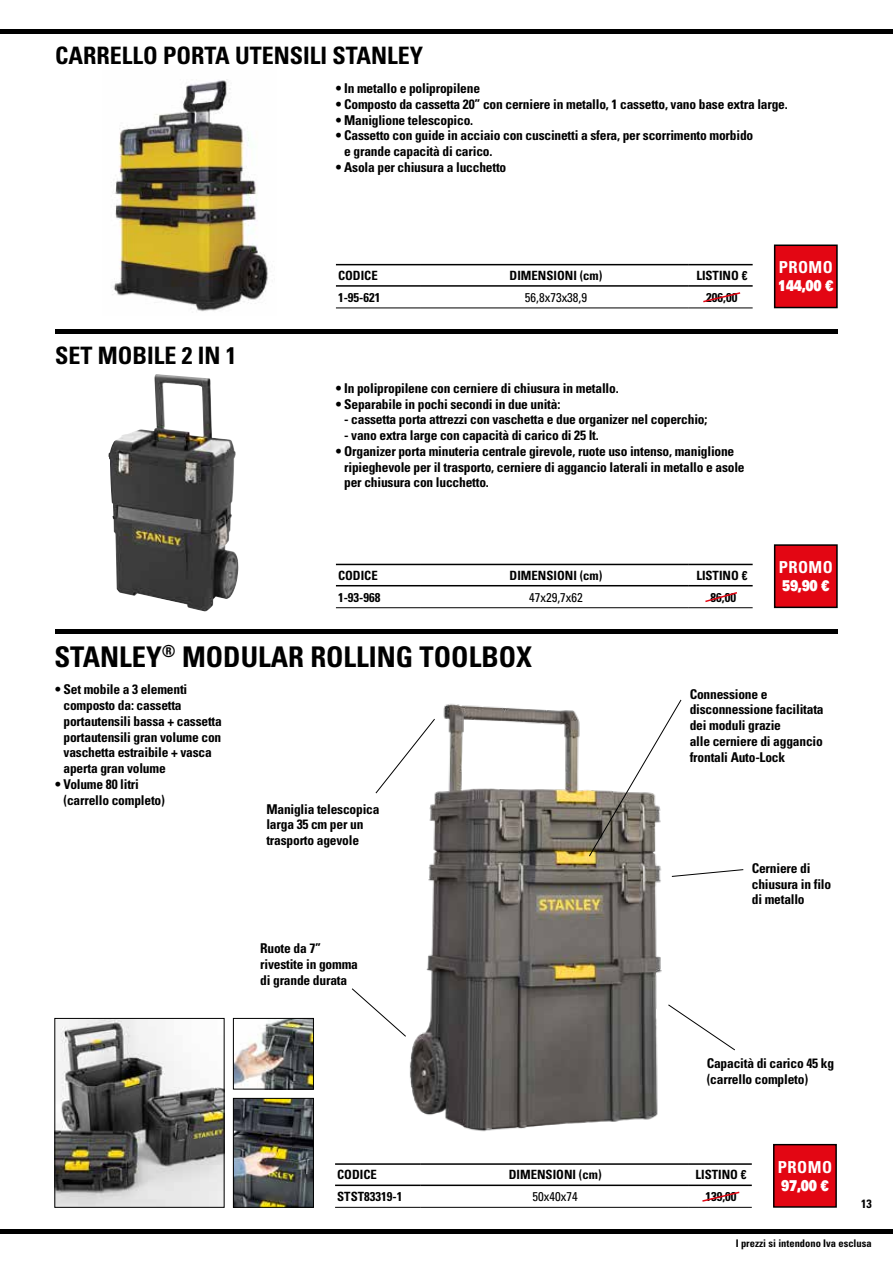
<style>
.page{position:relative;width:893px;height:1263px;background:#fff}
.page>*{position:absolute;margin:0;border:0;box-sizing:border-box;transform-origin:0 0}
.t1{font:700 condensed 28.5px "Univers LT Std";color:#000}
.t2{font:700 condensed 24px "Univers LT Std";color:#000}
.t3{font:700 condensed 16.5px "Univers LT Std";letter-spacing:.03em;color:#fff}
.t4{font:15px "Univers LT Std X Black";letter-spacing:-.03em;color:#fff;scale:.78 1}
.t5{font:700 condensed 13.5px/15.8px "Univers LT Std";letter-spacing:-.015em;color:#000}
.t6{font:700 condensed 12.75px "Univers LT Std";color:#000}
.t7{font:condensed 12.75px "Univers LT Std";color:#000}
.t8{font:700 condensed 12px "Univers LT Std";color:#000}
.t9{font:700 condensed 10.5px "Univers LT Std";color:#000}
</style>
<div class="page">
<div style="left:55px;top:629px;width:783px;height:5px;background:#000"></div>
<img style="left:112px;top:79px;width:156px;height:233px">
<div style="left:775px;top:245px;width:62px;height:63px;background:#e30613"></div>
<div style="left:774px;top:244px;width:64px;height:64px;border:2px solid #000"></div>
<hr style="left:336px;top:264px;width:85px;height:1px;background:#000">
<hr style="left:421px;top:264px;width:268px;height:1px;background:#000">
<hr style="left:689px;top:264px;width:64px;height:1px;background:#000">
<hr style="left:336px;top:285px;width:85px;height:2px;background:#000">
<hr style="left:421px;top:285px;width:268px;height:2px;background:#000">
<hr style="left:689px;top:285px;width:64px;height:2px;background:#000">
<hr style="left:336px;top:308px;width:85px;height:1px;background:#000">
<hr style="left:421px;top:308px;width:268px;height:1px;background:#000">
<hr style="left:689px;top:308px;width:64px;height:1px;background:#000">
<svg style="left:703px;top:292px;width:38px;height:11px"></svg>
<img style="left:108px;top:374px;width:130px;height:238px">
<hr style="left:55px;top:330px;width:783px;height:4px;background:#000">
<div style="left:775px;top:545px;width:62px;height:62px;background:#e30613"></div>
<div style="left:774px;top:544px;width:64px;height:64px;border:2px solid #000"></div>
<hr style="left:336px;top:564px;width:85px;height:1px;background:#000">
<hr style="left:421px;top:564px;width:268px;height:1px;background:#000">
<hr style="left:689px;top:564px;width:64px;height:1px;background:#000">
<hr style="left:336px;top:585px;width:85px;height:1px;background:#000">
<hr style="left:421px;top:585px;width:268px;height:1px;background:#000">
<hr style="left:689px;top:585px;width:64px;height:1px;background:#000">
<hr style="left:336px;top:607px;width:85px;height:1px;background:#000">
<hr style="left:421px;top:607px;width:268px;height:1px;background:#000">
<hr style="left:689px;top:607px;width:64px;height:1px;background:#000">
<svg style="left:705px;top:592px;width:32px;height:11px"></svg>
<img style="left:56px;top:1020px;width:167px;height:186px">
<div style="left:54px;top:1018px;width:171px;height:190px;border:1px solid #000"></div>
<img style="left:409px;top:704px;width:253px;height:428px">
<svg style="left:352px;top:988px;width:54px;height:49px"></svg>
<svg style="left:375px;top:718px;width:61px;height:76px"></svg>
<svg style="left:588px;top:699px;width:94px;height:158px"></svg>
<svg style="left:671px;top:869px;width:73px;height:8px"></svg>
<svg style="left:668px;top:1004px;width:67px;height:47px"></svg>
<div style="left:774px;top:1145px;width:62px;height:62px;background:#e30613"></div>
<div style="left:773px;top:1144px;width:64px;height:64px;border:1px solid #000"></div>
<hr style="left:335px;top:1163px;width:85px;height:2px;background:#000">
<hr style="left:420px;top:1163px;width:268px;height:2px;background:#000">
<hr style="left:688px;top:1163px;width:64px;height:2px;background:#000">
<hr style="left:335px;top:1184px;width:85px;height:2px;background:#000">
<hr style="left:420px;top:1184px;width:268px;height:2px;background:#000">
<hr style="left:688px;top:1184px;width:64px;height:2px;background:#000">
<hr style="left:335px;top:1207px;width:85px;height:1px;background:#000">
<hr style="left:420px;top:1207px;width:268px;height:1px;background:#000">
<hr style="left:688px;top:1207px;width:64px;height:1px;background:#000">
<svg style="left:702px;top:1191px;width:38px;height:11px"></svg>
<img style="left:235px;top:1020px;width:77px;height:67px">
<div style="left:233px;top:1018px;width:81px;height:71px;border:1px solid #000"></div>
<img style="left:235px;top:1100px;width:77px;height:106px">
<div style="left:233px;top:1098px;width:81px;height:110px;border:1px solid #000"></div>
<hr style="left:0;top:1229px;width:893px;height:4px;background:#000">
<hr style="left:0;top:30px;width:893px;height:4px;background:#000">
<h2 class="t2" style="left:55px;top:41px;width:369px">CARRELLO PORTA UTENSILI STANLEY</h2>
<p class="t5" style="left:336px;top:80px;width:146px">• In metallo e polipropilene</p>
<p class="t5" style="left:336px;top:96px;width:453px">• Composto da cassetta 20” con cerniere in metallo, 1 cassetto, vano base extra large.</p>
<p class="t5" style="left:336px;top:112px;width:139px">• Maniglione telescopico.</p>
<p class="t5" style="left:344px;top:128px;width:411px;text-indent:-8px">• Cassetto con guide in acciaio con cuscinetti a sfera, per scorrimento morbido e grande capacità di carico.</p>
<p class="t5" style="left:336px;top:159px;width:172px">• Asola per chiusura a lucchetto</p>
<h2 class="t2" style="left:55px;top:341px;width:183px">SET MOBILE 2 IN 1</h2>
<p class="t6" style="left:338px;top:268px;width:41px">CODICE</p>
<p class="t6" style="left:510px;top:268px;width:94px">DIMENSIONI (cm)</p>
<p class="t6" style="left:696px;top:268px;width:53px">LISTINO €</p>
<p class="t6" style="left:338px;top:289px;width:44px">1-95-621</p>
<p class="t7" style="left:525px;top:289px;width:64px">56,8x73x38,9</p>
<p class="t6" style="left:706px;top:289px;width:33px">206,00</p>
<p class="t5" style="left:336px;top:380px;width:284px">• In polipropilene con cerniere di chiusura in metallo.</p>
<p class="t5" style="left:336px;top:396px;width:226px">• Separabile in pochi secondi in due unità:</p>
<p class="t5" style="left:344px;top:412px;width:365px">- cassetta porta attrezzi con vaschetta e due organizer nel coperchio;</p>
<p class="t5" style="left:344px;top:427px;width:256px">- vano extra large con capacità di carico di 25 lt.</p>
<p class="t5" style="left:344px;top:443px;width:402px;text-indent:-8px">• Organizer porta minuteria centrale girevole, ruote uso intenso, maniglione ripieghevole per il trasporto, cerniere di aggancio laterali in metallo e asole per chiusura con lucchetto.</p>
<p class="t6" style="left:338px;top:567px;width:41px">CODICE</p>
<p class="t6" style="left:510px;top:567px;width:94px">DIMENSIONI (cm)</p>
<p class="t6" style="left:696px;top:567px;width:53px">LISTINO €</p>
<p class="t6" style="left:338px;top:589px;width:44px">1-93-968</p>
<p class="t7" style="left:529px;top:589px;width:55px">47x29,7x62</p>
<p class="t6" style="left:710px;top:589px;width:27px">86,00</p>
<h1 class="t1" style="left:54px;top:639px;width:479px">STANLEY<sup>®</sup> MODULAR ROLLING TOOLBOX</h1>
<p class="t3" style="left:779px;top:257px;width:56px">PROMO</p>
<p class="t4" style="left:778px;top:276px;width:72px">144,00 €</p>
<p class="t3" style="left:779px;top:557px;width:56px">PROMO</p>
<p class="t4" style="left:782px;top:576px;width:62px">59,90 €</p>
<p class="t5" style="left:64px;top:682px;width:160px;text-indent:-8px">• Set mobile a 3 elementi composto da: cassetta portautensili bassa + cassetta portautensili gran volume con vaschetta estraibile + vasca aperta gran volume</p>
<p class="t5" style="left:64px;top:776px;width:103px;text-indent:-8px">• Volume 80 litri (carrello completo)</p>
<p class="t5" style="left:266px;top:801px;width:115px">Maniglia telescopica larga 35 cm per un trasporto agevole</p>
<p class="t5" style="left:260px;top:941px;width:99px">Ruote da 7” rivestite in gomma di grande durata</p>
<p class="t5" style="left:690px;top:686px;width:135px">Connessione e disconnessione facilitata dei moduli grazie<br>alle cerniere di aggancio frontali Auto-Lock</p>
<p class="t5" style="left:752px;top:860px;width:81px">Cerniere di chiusura in filo di metallo</p>
<p class="t5" style="left:707px;top:1055px;width:129px">Capacità di carico 45 kg (carrello completo)</p>
<p class="t3" style="left:778px;top:1157px;width:56px">PROMO</p>
<p class="t4" style="left:781px;top:1175px;width:62px">97,00 €</p>
<p class="t6" style="left:337px;top:1167px;width:41px">CODICE</p>
<p class="t6" style="left:509px;top:1167px;width:94px">DIMENSIONI (cm)</p>
<p class="t6" style="left:695px;top:1167px;width:52px">LISTINO €</p>
<p class="t6" style="left:337px;top:1189px;width:67px">STST83319-1</p>
<p class="t7" style="left:532px;top:1188px;width:47px">50x40x74</p>
<p class="t6" style="left:705px;top:1189px;width:33px">139,00</p>
<p class="t8" style="left:861px;top:1196px;width:12px">13</p>
<p class="t9" style="left:736px;top:1237px;width:137px">I prezzi si intendono Iva esclusa</p>
</div>
